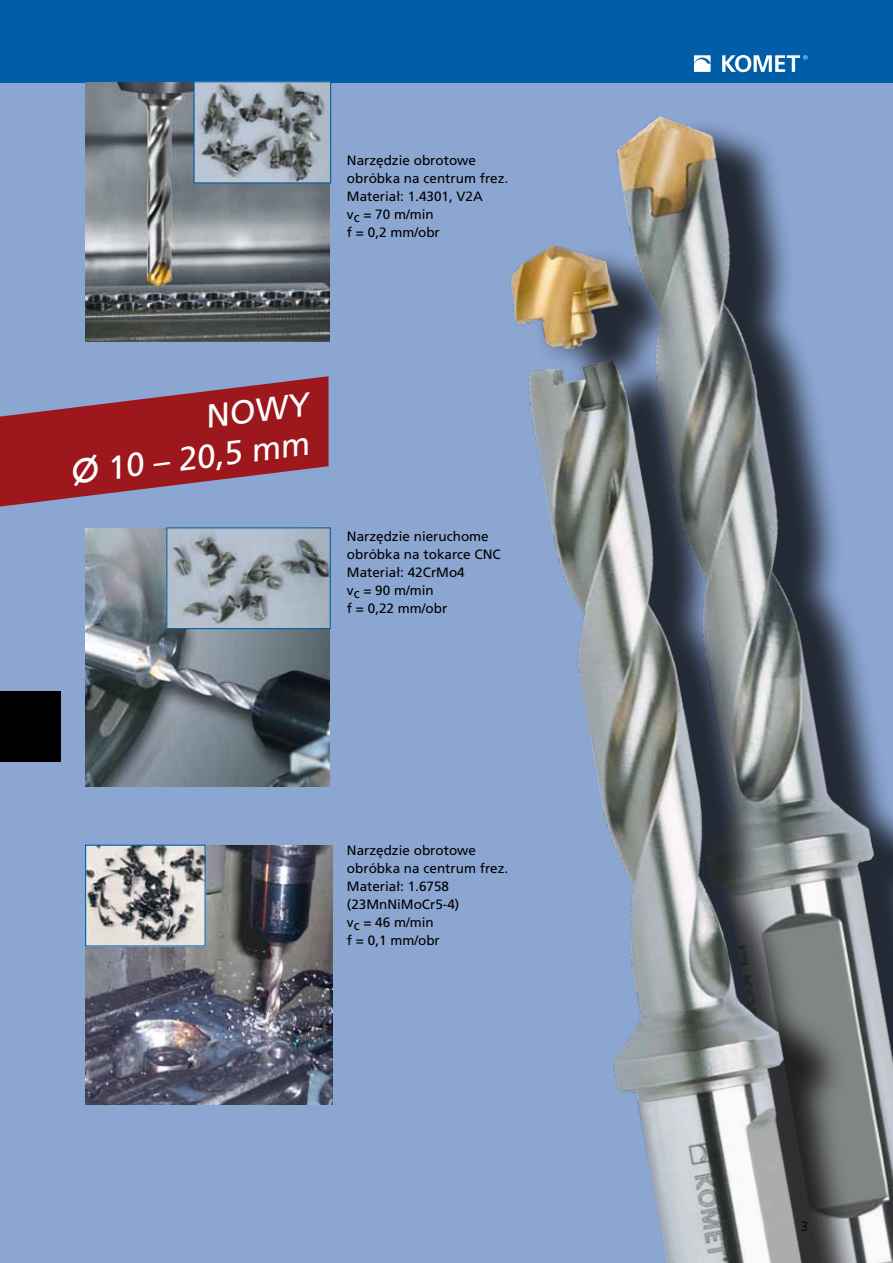
<style>
.page{position:relative;width:893px;height:1263px;background:#fff}
.page>*{position:absolute;margin:0;border:0;box-sizing:border-box;transform-origin:0 0}
.t1{font:33px/39.6px "Frutiger CE";color:#fff;text-align:right}
.t2{font:13.5px/18px "Frutiger CE";color:#000}
.t3{font:300 13.5px "Frutiger CE";color:#000}
.s1{font-family:"European Pi Two"}
</style>
<div class="page">
<div style="left:0;top:0;width:893px;height:94px;background:#005ea8"></div>
<div style="left:0;top:83px;width:893px;height:1180px;background:#8ca6d2"></div>
<div style="left:0;top:691px;width:60px;height:71px;background:#000"></div>
<img style="left:616px;top:72px;width:174px;height:260px">
<img style="left:529px;top:332px;width:358px;height:931px">
<div style="left:527px;top:241px;width:152px;height:149px;background:#000;opacity:.75"></div>
<img style="left:509px;top:211px;width:189px;height:169px">
<img style="left:86px;top:846px;width:247px;height:258px">
<img style="left:87px;top:847px;width:117px;height:97px">
<div style="left:85px;top:845px;width:121px;height:101px;border:1px solid #005ea8"></div>
<img style="left:85px;top:528px;width:245px;height:258px">
<img style="left:168px;top:529px;width:161px;height:98px">
<div style="left:166px;top:527px;width:165px;height:102px;border:1px solid #005ea8"></div>
<img style="left:85px;top:82px;width:245px;height:259px">
<img style="left:195px;top:83px;width:134px;height:98px">
<div style="left:193px;top:81px;width:138px;height:102px;border:1px solid #005ea8"></div>
<svg style="left:722px;top:55px;width:86px;height:17px"></svg>
<svg style="left:694px;top:55px;width:17px;height:17px"></svg>
<svg style="left:0;top:376px;width:329px;height:131px"></svg>
<p class="t2" style="left:347px;top:151px;width:163px">Narzędzie obrotowe obróbka na centrum frez.<br>Materiał: 1.4301, V2A<br>vc = 70 m/min<br>f = 0,2 mm/obr</p>
<h1 class="t1" style="left:63px;top:414px;width:247px;rotate:-7deg">NOWY<br><span class="s1">X</span> 10 – 20,5 mm</h1>
<p class="t2" style="left:347px;top:527px;width:155px">Narzędzie nieruchome obróbka na tokarce CNC<br>Materiał: 42CrMo4<br>vc = 90 m/min<br>f = 0,22 mm/obr</p>
<p class="t2" style="left:347px;top:841px;width:163px">Narzędzie obrotowe obróbka na centrum frez.<br>Materiał: 1.6758 (23MnNiMoCr5-4)<br>vc = 46 m/min<br>f = 0,1 mm/obr</p>
<p class="t3" style="left:800px;top:1218px;width:9px">3</p>
</div>
